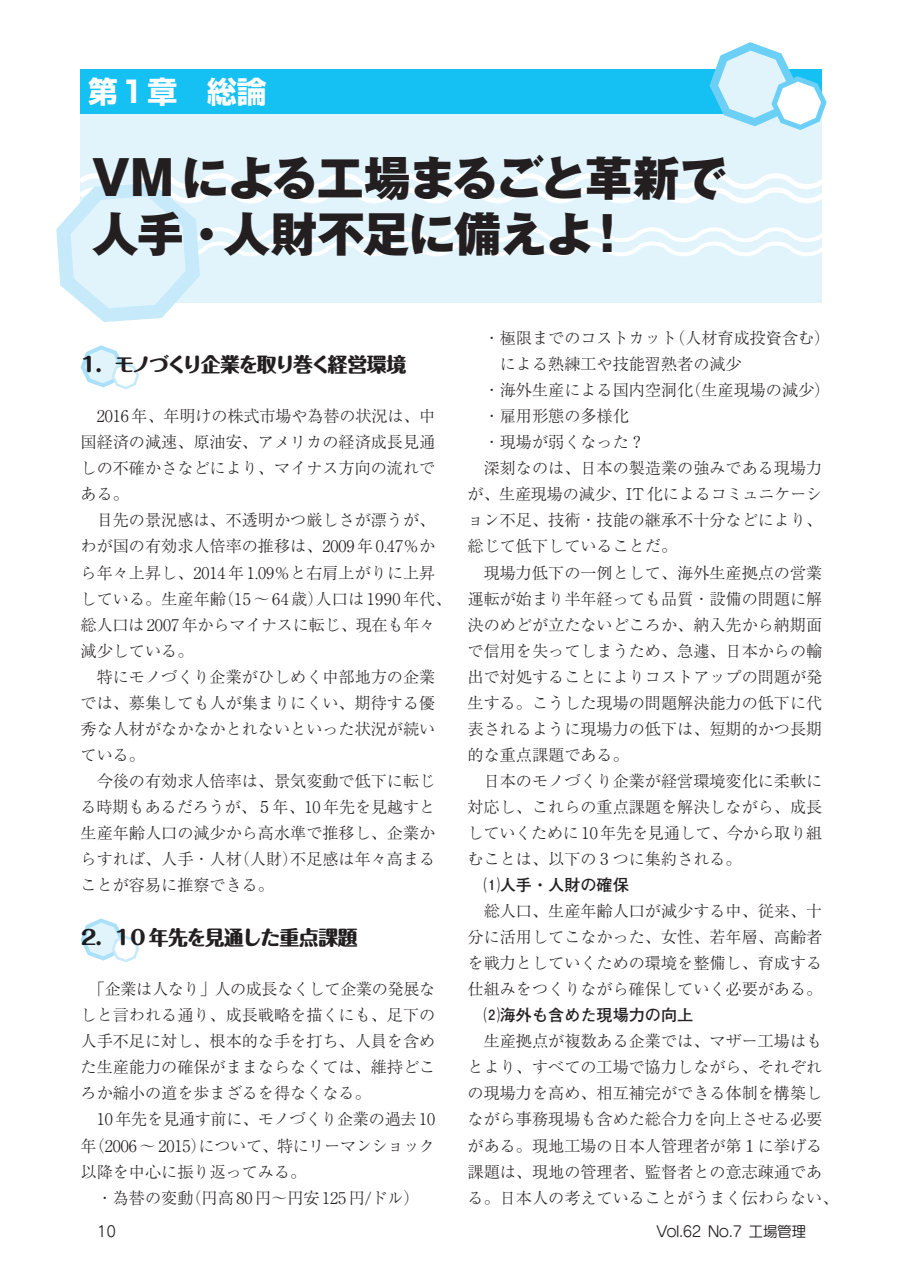
<style>
.page{position:relative;width:903px;height:1275px;background:#fff}
.page>*{position:absolute;margin:0;border:0;box-sizing:border-box;transform-origin:0 0}
.基050図説{font:800 47.07px "Gothic MB101 Pro";letter-spacing:-.035em;color:#231f20}
.基050図説-2{font:700 29.75px "Shin Go Pro";color:#fff}
.小見出し{font:800 19.78px "Maru Fo Pro";letter-spacing:-.075em;color:#231f20}
.小見出し-2{font:800 19.78px "Maru Fo Pro";letter-spacing:-.02em;color:#231f20}
.基000本文{font:300 16.1px/26.1px "Ryumin Pro";color:#231f20;text-align:justify}
.基000本文-2{font:300 16.1px/26.1px "Ryumin Pr 6";color:#231f20;text-align:justify}
.基000本文-3{font:700 16.1px "Futo Go B101 Pr 6";color:#231f20}
.基999柱{font:14.88px "Seurat Pro M";letter-spacing:-.05em;color:#231f20}
.基999ノンブル{font:14.88px "Seurat Pro M";color:#231f20}
.s1{font-family:"Ryumin Pr 6"}
.s2{font-family:"Ryumin Pro"}
.s3{font-family:"Tsuku Min Pro L";font-weight:400}
.s4{font-family:"Tsuku Min Pro D";font-weight:400}
.s5{font-family:"Futo Go B101 Pro"}
</style>
<div class="page">
<div style="left:81px;top:70px;width:741px;height:233px;background:#e1f4fc"></div>
<svg style="left:81px;top:345px;width:58px;height:44px"></svg>
<svg style="left:81px;top:918px;width:58px;height:44px"></svg>
<div style="left:81px;top:69px;width:741px;height:45px;background:#15c0f2"></div>
<svg style="left:56px;top:168px;width:766px;height:154px"></svg>
<svg style="left:709px;top:42px;width:117px;height:88px"></svg>
<p class="基050図説-2" style="left:88px;top:68px;width:180px">第１章　総論</p>
<p class="基050図説" style="left:92px;top:139px;width:637px">VM による工場まるごと革新で</p>
<p class="基050図説" style="left:92px;top:194px;width:541px">人手・人財不足に備えよ！</p>
<p class="小見出し" style="left:78px;top:348px;width:329px">１．モノづくり企業を取り巻く経営環境</p>
<p class="基000本文" style="left:81px;top:402px;width:356px;text-indent:16px">2016 <span class="s1">年</span>、<span class="s1">年明</span>けの<span class="s1">株式市場</span>や<span class="s1">為替</span>の<span class="s1">状況</span>は、<span class="s1">中国経済</span>の<span class="s1">減速</span>、<span class="s1">原油安</span>、アメリカの<span class="s1">経済成長見通</span>しの<span class="s1">不確</span>かさなどにより、マイナス<span class="s1">方向</span>の<span class="s1">流</span>れである。</p>
<p class="基000本文" style="left:81px;top:506px;width:372px;text-align:left;text-indent:16px"><span class="s1">目先</span>の<span class="s1">景況感</span>は、<span class="s1">不透明</span>かつ<span class="s1">厳</span>しさが<span class="s1">漂</span>うが、わが<span class="s1">国</span>の<span class="s1">有効求人倍率</span>の<span class="s1">推移</span>は、2009 <span class="s1">年</span> 0.47％から<span class="s1">年々上昇</span>し、2014 <span class="s1">年</span> 1.09％と<span class="s1">右肩上</span>がりに<span class="s1">上昇</span>している。<span class="s1">生産年齢</span>（15 ～ 64 <span class="s1">歳</span>）<span class="s1">人口</span>は 1990 <span class="s1">年代</span>、<span class="s1">総人口</span>は 2007<span class="s1">年</span>からマイナスに<span class="s1">転</span>じ、<span class="s1">現在</span>も<span class="s1">年々減少</span>している。</p>
<p class="基000本文" style="left:81px;top:662px;width:356px;text-indent:16px"><span class="s1">特</span>にモノづくり<span class="s1">企業</span>がひしめく<span class="s1">中部地方</span>の<span class="s1">企業</span>では、<span class="s1">募集</span>しても<span class="s1">人</span>が<span class="s1">集</span>まりにくい、<span class="s1">期待</span>する<span class="s1">優秀</span>な<span class="s1">人材</span>がなかなかとれないといった<span class="s1">状況</span>が<span class="s1">続</span>いている。</p>
<p class="基000本文-2" style="left:81px;top:767px;width:356px;text-indent:16px">今後<span class="s2">の</span>有効求人倍率<span class="s2">は、</span>景気変動<span class="s2">で</span>低下<span class="s2">に</span>転<span class="s2">じる</span>時期<span class="s2">もあるだろうが、</span><span class="s3">５</span>年<span class="s2">、10</span>年先<span class="s2">を</span>見越<span class="s2">すと</span>生産年齢人口<span class="s2">の</span>減少<span class="s2">から</span>高水準<span class="s2">で</span>推移<span class="s2">し、</span>企業<span class="s2">からすれば、</span>人手<span class="s2">・</span>人材<span class="s2">（</span>人財<span class="s2">）</span>不足感<span class="s2">は</span>年々高<span class="s2">まることが</span>容易<span class="s2">に</span>推察<span class="s2">できる。</span></p>
<p class="小見出し-2" style="left:78px;top:921px;width:281px">２．10 年先を見通した重点課題</p>
<p class="基000本文" style="left:81px;top:975px;width:356px;text-indent:8px">「<span class="s1">企業</span>は<span class="s1">人</span>なり」<span class="s1">人</span>の<span class="s1">成長</span>なくして<span class="s1">企業</span>の<span class="s1">発展</span>なしと<span class="s1">言</span>われる<span class="s1">通</span>り、<span class="s1">成長戦略</span>を<span class="s1">描</span>くにも、<span class="s1">足下</span>の<span class="s1">人手不足</span>に<span class="s1">対</span>し、<span class="s1">根本的</span>な<span class="s1">手</span>を<span class="s1">打</span>ち、<span class="s1">人員</span>を<span class="s1">含</span>めた<span class="s1">生産能力</span>の<span class="s1">確保</span>がままならなくては、<span class="s1">維持</span>どころか<span class="s1">縮小</span>の<span class="s1">道</span>を<span class="s1">歩</span>まざるを<span class="s1">得</span>なくなる。</p>
<p class="基000本文" style="left:81px;top:1105px;width:356px;text-indent:16px">10 <span class="s1">年先</span>を<span class="s1">見通</span>す<span class="s1">前</span>に、モノづくり<span class="s1">企業</span>の<span class="s1">過去</span> 10<span class="s1">年</span>（2006 ～ 2015）について、<span class="s1">特</span>にリーマンショック<span class="s1">以降</span>を<span class="s1">中心</span>に<span class="s1">振</span>り<span class="s1">返</span>ってみる。</p>
<p class="基000本文" style="left:97px;top:1183px;width:324px">・<span class="s1">為替</span>の<span class="s1">変動</span>（<span class="s1">円高</span> 80 <span class="s1">円</span>～<span class="s1">円安</span> 125 <span class="s1">円</span><span class="s4">/</span>ドル）</p>
<p class="基000本文-2" style="left:500px;top:324px;width:332px;text-indent:-16px"><span class="s2">・</span>極限<span class="s2">までのコストカット（</span>人材育成投資含<span class="s2">む）による</span>熟練工<span class="s2">や</span>技能習熟者<span class="s2">の</span>減少</p>
<p class="基000本文-2" style="left:484px;top:376px;width:348px"><span class="s2">・</span>海外生産<span class="s2">による</span>国内空洞化<span class="s2">（</span>生産現場<span class="s2">の</span>減少<span class="s2">）</span></p>
<p class="基000本文-2" style="left:484px;top:402px;width:147px"><span class="s2">・</span>雇用形態<span class="s2">の</span>多様化</p>
<p class="基000本文" style="left:484px;top:428px;width:163px">・<span class="s1">現場</span>が<span class="s1">弱</span>くなった<span class="s3">？</span></p>
<p class="基000本文" style="left:468px;top:454px;width:356px;text-indent:16px"><span class="s1">深刻</span>なのは、<span class="s1">日本</span>の<span class="s1">製造業</span>の<span class="s1">強</span>みである<span class="s1">現場力</span>が、<span class="s1">生産現場</span>の<span class="s1">減少</span>、IT<span class="s1">化</span>によるコミュニケーション<span class="s1">不足</span>、<span class="s1">技術</span>・<span class="s1">技能</span>の<span class="s1">継承不十分</span>などにより、<span class="s1">総</span>じて<span class="s1">低下</span>していることだ。</p>
<p class="基000本文" style="left:468px;top:558px;width:356px;text-indent:16px"><span class="s1">現場力低下</span>の<span class="s1">一例</span>として、<span class="s1">海外生産拠点</span>の<span class="s1">営業運転</span>が<span class="s1">始</span>まり<span class="s1">半年経</span>っても<span class="s1">品質</span>・<span class="s1">設備</span>の<span class="s1">問題</span>に<span class="s1">解決</span>のめどが<span class="s1">立</span>たないどころか、<span class="s1">納入先</span>から<span class="s1">納期面</span>で<span class="s1">信用</span>を<span class="s1">失</span>ってしまうため、<span class="s1">急遽</span>、<span class="s1">日本</span>からの<span class="s1">輸出</span>で<span class="s1">対処</span>することによりコストアップの<span class="s1">問題</span>が<span class="s1">発生</span>する。こうした<span class="s1">現場</span>の<span class="s1">問題解決能力</span>の<span class="s1">低下</span>に<span class="s1">代表</span>されるように<span class="s1">現場力</span>の<span class="s1">低下</span>は、<span class="s1">短期的</span>かつ<span class="s1">長期的</span>な<span class="s1">重点課題</span>である。</p>
<p class="基000本文" style="left:468px;top:766px;width:356px;text-indent:16px"><span class="s1">日本</span>のモノづくり<span class="s1">企業</span>が<span class="s1">経営環境変化</span>に<span class="s1">柔軟</span>に<span class="s1">対応</span>し、これらの<span class="s1">重点課題</span>を<span class="s1">解決</span>しながら、<span class="s1">成長</span>していくために 10<span class="s1">年先</span>を<span class="s1">見通</span>して、<span class="s1">今</span>から<span class="s1">取</span>り<span class="s1">組</span>むことは、<span class="s1">以下</span>の<span class="s3">３</span>つに<span class="s1">集約</span>される。</p>
<p class="基000本文-3" style="left:484px;top:872px;width:147px">⑴人手<span class="s5">・</span>人財<span class="s5">の</span>確保</p>
<p class="基000本文" style="left:468px;top:897px;width:356px;text-indent:16px"><span class="s1">総人口</span>、<span class="s1">生産年齢人口</span>が<span class="s1">減少</span>する<span class="s1">中</span>、<span class="s1">従来</span>、<span class="s1">十分</span>に<span class="s1">活用</span>してこなかった、<span class="s1">女性</span>、<span class="s1">若年層</span>、<span class="s1">高齢者</span>を<span class="s1">戦力</span>としていくための<span class="s1">環境</span>を<span class="s1">整備</span>し、<span class="s1">育成</span>する<span class="s1">仕組</span>みをつくりながら<span class="s1">確保</span>していく<span class="s1">必要</span>がある。</p>
<p class="基000本文-3" style="left:484px;top:1002px;width:211px">⑵海外<span class="s5">も</span>含<span class="s5">めた</span>現場力<span class="s5">の</span>向上</p>
<p class="基000本文" style="left:468px;top:1027px;width:372px;text-align:left;text-indent:16px"><span class="s1">生産拠点</span>が<span class="s1">複数</span>ある<span class="s1">企業</span>では、マザー<span class="s1">工場</span>はもとより、すべての<span class="s1">工場</span>で<span class="s1">協力</span>しながら、それぞれの<span class="s1">現場力</span>を<span class="s1">高</span>め、<span class="s1">相互補完</span>ができる<span class="s1">体制</span>を<span class="s1">構築</span>しながら<span class="s1">事務現場</span>も<span class="s1">含</span>めた<span class="s1">総合力</span>を<span class="s1">向上</span>させる<span class="s1">必要</span>がある。<span class="s1">現地工場</span>の<span class="s1">日本人管理者</span>が<span class="s1">第</span><span class="s3">１</span>に<span class="s1">挙</span>げる<span class="s1">課題</span>は、<span class="s1">現地</span>の<span class="s1">管理者</span>、<span class="s1">監督者</span>との<span class="s1">意志疎通</span>である。<span class="s1">日本人</span>の<span class="s1">考</span>えていることがうまく<span class="s1">伝</span>わらない、</p>
<p class="基999ノンブル" style="left:97px;top:1222px;width:21px">10</p>
<p class="基999柱" style="left:657px;top:1222px;width:151px">Vol.62 No.7 工場管理</p>
</div>
